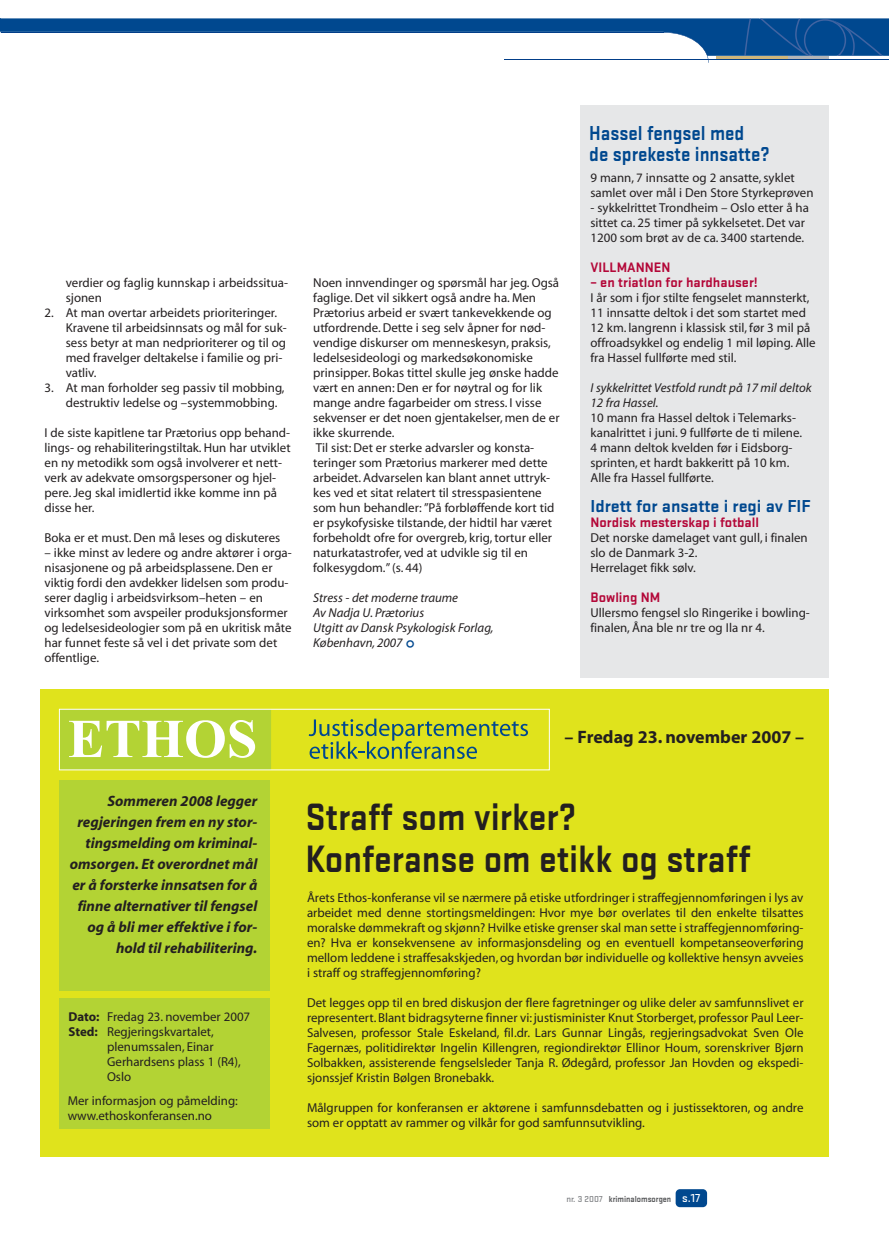
<style>
.page{position:relative;width:889px;height:1259px;background:#fff}
.page>*{position:absolute;margin:0;border:0;box-sizing:border-box;transform-origin:0 0}
.t1{font:700 39.6px/41.8px "Stratum No 2";color:#231f20;scale:.9 1}
.t2{font:700 21px/21px "Stratum No 2";color:#00488f;scale:.9 1}
.t3{font:700 18px "Stratum No 2";color:#00488f}
.t4{font:700 18px "Myriad";color:#231f20}
.t5{font:italic 700 15px/21px "Myriad";color:#231f20;text-align:right}
.t6{font:700 14.25px "Stratum No 2";color:#b30738}
.t7{font:12.9px/15px "Myriad";color:#231f20}
.t8{font:italic 12.9px/15px "Myriad";color:#231f20}
.t9{font:700 9px "Stratum No 2";color:#58595b;scale:.91 1}
.s1{font-family:"Helvetica";font-style:normal;font-size:25.5px;color:#00488f}
.s2{font-weight:700}
.s3{font-weight:500;color:#808285}
.s4{font-weight:500;font-size:12px;color:#fff}
</style>
<div class="page">
<div style="left:675px;top:1189px;width:32px;height:18px;background:#00488f;border-radius:4px"></div>
<svg style="left:0;top:18px;width:889px;height:45px"></svg>
<div style="left:40px;top:689px;width:788px;height:468px;background:#e0e31c"></div>
<div style="left:59px;top:709px;width:212px;height:61px;background:#b3d334"></div>
<svg style="left:69px;top:720px;width:186px;height:38px"></svg>
<svg style="left:308px;top:718px;width:220px;height:41px"></svg>
<div style="left:59px;top:709px;width:491px;height:61px;border:1px solid #fff"></div>
<div style="left:60px;top:998px;width:210px;height:131px;background:#b3d334"></div>
<div style="left:60px;top:780px;width:210px;height:210px;background:#b3d334"></div>
<div style="left:580px;top:106px;width:248px;height:571px;background:#e6e7e8"></div>
<p class="t7" style="left:66px;top:276px;width:224px">verdier og faglig kunnskap i arbeidssitua&shy;sjonen</p>
<p class="t7" style="left:66px;top:306px;width:222px;text-indent:-21px">2. At man overtar arbeidets prioriteringer.<br>Kravene til arbeidsinnsats og mål for suk&shy;sess betyr at man nedprioriterer og til og med fravelger deltakelse i familie og pri&shy;vatliv.</p>
<p class="t7" style="left:66px;top:381px;width:220px;text-indent:-21px">3. At man forholder seg passiv til mobbing, destruktiv ledelse og –systemmobbing.</p>
<p class="t7" style="left:45px;top:426px;width:248px">I de siste kapitlene tar Prætorius opp behand&shy;lings- og rehabiliteringstiltak. Hun har utviklet en ny metodikk som også involverer et nett&shy;verk av adekvate omsorgspersoner og hjel&shy;pere. Jeg skal imidlertid ikke komme inn på disse her.</p>
<p class="t7" style="left:45px;top:531px;width:237px">Boka er et must. Den må leses og diskuteres</p>
<p class="t7" style="left:45px;top:546px;width:249px">– ikke minst av ledere og andre aktører i orga&shy;nisasjonene og på arbeidsplassene. Den er viktig fordi den avdekker lidelsen som produ&shy;serer daglig i arbeidsvirksom–heten – en virksomhet som avspeiler produksjonsformer og ledelsesideologier som på en ukritisk måte har funnet feste så vel i det private som det offentlige.</p>
<p class="t7" style="left:313px;top:276px;width:248px">Noen innvendinger og spørsmål har jeg. Også faglige. Det vil sikkert også andre ha. Men Prætorius arbeid er svært tankevekkende og utfordrende. Dette i seg selv åpner for nød&shy;vendige diskurser om menneskesyn, praksis, ledelsesideologi og markedsøkonomiske prinsipper. Bokas tittel skulle jeg ønske hadde vært en annen: Den er for nøytral og for lik mange andre fagarbeider om stress. I visse sekvenser er det noen gjentakelser, men de er ikke skurrende.<br>Til sist: Det er sterke advarsler og konsta&shy;teringer som Prætorius markerer med dette arbeidet. Advarselen kan blant annet uttryk&shy;kes ved et sitat relatert til stresspasientene som hun behandler: ”På forbløffende kort tid er psykofysiske tilstande, der hidtil har været forbeholdt ofre for overgreb, krig, tortur eller naturkatastrofer, ved at udvikle sig til en folkesygdom.” (s. 44)</p>
<p class="t8" style="left:313px;top:591px;width:182px">Stress - det moderne traume<br>Av Nadja U. Prætorius<br>Utgitt av Dansk Psykologisk Forlag,<br>København, 2007 <span class="s1">°</span></p>
<h2 class="t2" style="left:589px;top:124px;width:202px">Hassel fengsel med<br>de sprekeste innsatte?</h2>
<p class="t7" style="left:590px;top:171px;width:225px">9 mann, 7 innsatte og 2 ansatte, syklet samlet over mål i Den Store Styrkeprøven</p>
<p class="t7" style="left:590px;top:201px;width:220px">- sykkelrittet Trondheim – Oslo etter å ha sittet ca. 25 timer på sykkelsetet. Det var<br>1200 som brøt av de ca. 3400 startende.</p>
<p class="t6" style="left:590px;top:262px;width:81px">VILLMANNEN</p>
<p class="t6" style="left:590px;top:277px;width:169px">– en triatlon for hardhauser!</p>
<p class="t7" style="left:590px;top:291px;width:227px">I år som i fjor stilte fengselet mannsterkt, 11 innsatte deltok i det som startet med 12 km. langrenn i klassisk stil, før 3 mil på offroadsykkel og endelig 1 mil løping. Alle fra Hassel fullførte med stil.</p>
<p class="t8" style="left:590px;top:381px;width:223px">I sykkelrittet Vestfold rundt på 17 mil deltok<br>12 fra Hassel.</p>
<p class="t7" style="left:590px;top:411px;width:213px">10 mann fra Hassel deltok i Telemarks&shy;kanalrittet i juni. 9 fullførte de ti milene.<br>4 mann deltok kvelden før i Eidsborg&shy;sprinten, et hardt bakkeritt på 10 km.<br>Alle fra Hassel fullførte.</p>
<h3 class="t3" style="left:590px;top:499px;width:221px">Idrett for ansatte i regi av FIF</h3>
<p class="t6" style="left:590px;top:517px;width:170px">Nordisk mesterskap i fotball</p>
<p class="t7" style="left:590px;top:531px;width:219px">Det norske damelaget vant gull, i finalen slo de Danmark 3-2.<br>Herrelaget fikk sølv.</p>
<p class="t6" style="left:590px;top:592px;width:71px">Bowling NM</p>
<p class="t7" style="left:590px;top:606px;width:221px">Ullersmo fengsel slo Ringerike i bowling&shy;finalen, Åna ble nr tre og Ila nr 4.</p>
<h3 class="t4" style="left:564px;top:730px;width:241px">– Fredag 23. november 2007 –</h3>
<p class="t5" style="left:70px;top:792px;width:189px">Sommeren 2008 legger regjeringen frem en ny stor&shy;tingsmelding om kriminal&shy;omsorgen. Et overordnet mål er å forsterke innsatsen for å finne alternativer til fengsel og å bli mer effektive i for&shy;hold til rehabilitering.</p>
<h1 class="t1" style="left:306px;top:799px;width:496px">Straff som virker?<br>Konferanse om etikk og straff</h1>
<p class="t7" style="left:307px;top:891px;width:498px;text-align:justify">Årets Ethos-konferanse vil se nærmere på etiske utfordringer i straffegjennomføringen i lys av arbeidet med denne stortingsmeldingen: Hvor mye bør overlates til den enkelte tilsattes moralske dømmekraft og skjønn? Hvilke etiske grenser skal man sette i straffegjennomføring&shy;en? Hva er konsekvensene av informasjonsdeling og en eventuell kompetanseoverføring mellom leddene i straffesakskjeden, og hvordan bør individuelle og kollektive hensyn avveies i straff og straffegjennomføring?</p>
<p class="t7" style="left:307px;top:996px;width:498px;text-align:justify">Det legges opp til en bred diskusjon der flere fagretninger og ulike deler av samfunnslivet er representert. Blant bidragsyterne finner vi: justisminister Knut Storberget, professor Paul Leer-Salvesen, professor Stale Eskeland, fil.dr. Lars Gunnar Lingås, regjeringsadvokat Sven Ole Fagernæs, politidirektør Ingelin Killengren, regiondirektør Ellinor Houm, sorenskriver Bjørn Solbakken, assisterende fengselsleder Tanja R. Ødegård, professor Jan Hovden og ekspedi&shy;sjonssjef Kristin Bølgen Bronebakk.</p>
<p class="t7" style="left:307px;top:1101px;width:498px">Målgruppen for konferansen er aktørene i samfunnsdebatten og i justissektoren, og andre som er opptatt av rammer og vilkår for god samfunnsutvikling.</p>
<p class="t7" style="left:68px;top:1010px;width:183px"><span class="s2">Dato:</span> Fredag 23. november 2007</p>
<p class="t7" style="left:68px;top:1025px;width:147px"><span class="s2">Sted:</span> Regjeringskvartalet,</p>
<p class="t7" style="left:107px;top:1040px;width:108px">plenumssalen, Einar</p>
<p class="t7" style="left:107px;top:1055px;width:135px">Gerhardsens plass 1 (R4),</p>
<p class="t7" style="left:107px;top:1070px;width:26px">Oslo</p>
<p class="t7" style="left:68px;top:1094px;width:172px">Mer informasjon og påmelding: www.ethoskonferansen.no</p>
<p class="t9" style="left:566px;top:1195px;width:149px"><span class="s3">nr. 3 2007</span> kriminalomsorgen <span class="s4">s.17</span></p>
</div>
